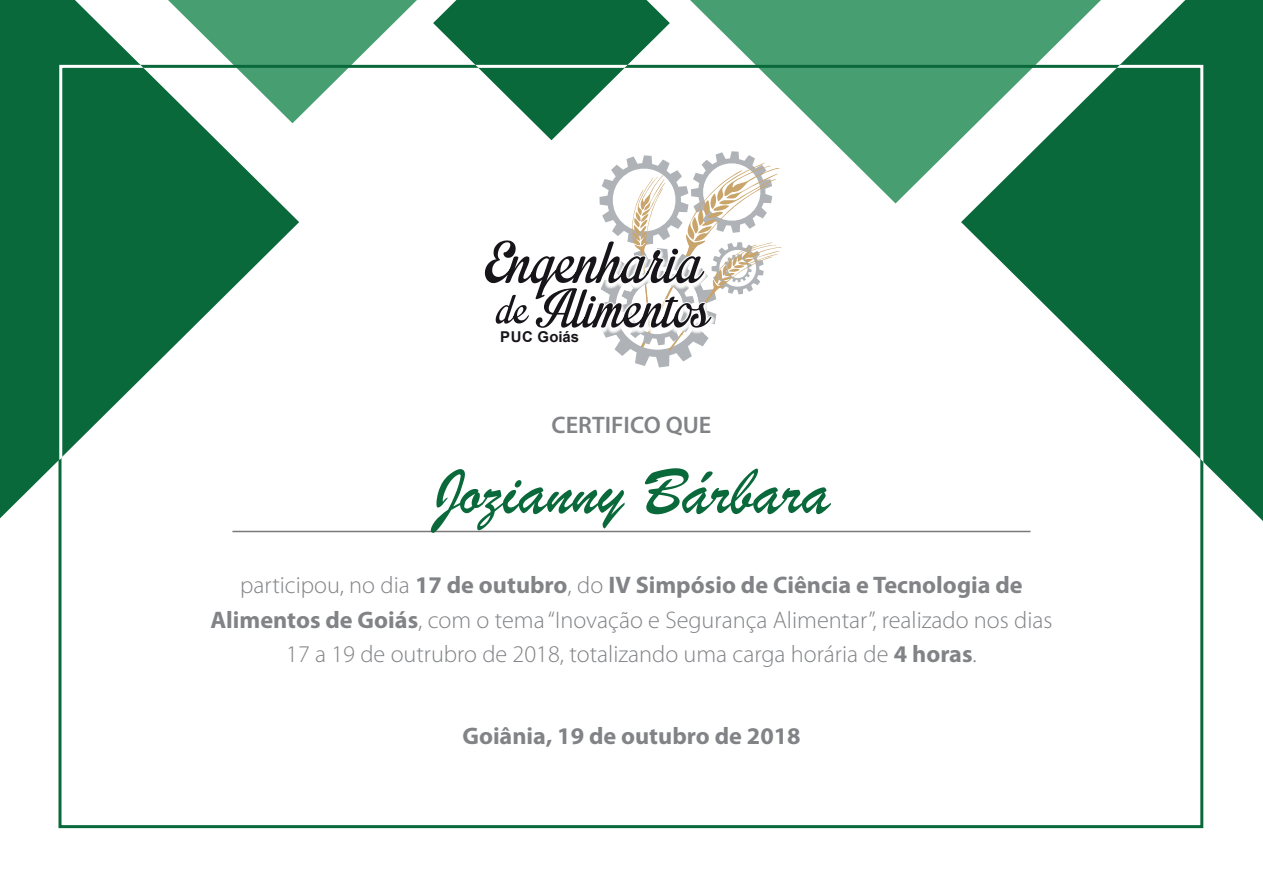
<style>
.page{position:relative;width:1263px;height:893px;background:#fff}
.page>*{position:absolute;margin:0;border:0;box-sizing:border-box;transform-origin:0 0}
.t1{font:69px "Brush Script";color:#0a693a}
.t2{font:300 24px/34.5px "Myriad Pro";color:#818386;text-align:center}
.t3{font:700 24px "Myriad Pro";color:#818386}
.t4{font:600 24px "Myriad Pro";color:#818386}
.t5{font:700 14.85px "Arial";letter-spacing:.01em;color:#17141a}
.s1{font-weight:700}
</style>
<div class="page">
<svg style="left:961px;top:0;width:302px;height:521px;fill:#0a693a"></svg>
<svg style="left:692px;top:0;width:409px;height:203px;fill:#479e71"></svg>
<svg style="left:299px;top:0;width:118px;height:117px"></svg>
<svg style="left:0;top:0;width:299px;height:518px"></svg>
<svg style="left:59px;top:65px;width:85px;height:395px;background:#2e7f57"></svg>
<svg style="left:1102px;top:65px;width:101px;height:408px"></svg>
<svg style="left:433px;top:0;width:259px;height:140px"></svg>
<hr style="left:232px;top:531px;width:798px;height:1px;background:#7a797a">
<svg style="left:484px;top:151px;width:297px;height:216px"></svg>
<p class="t5" style="left:500px;top:327px;width:80px">PUC Goiás</p>
<p class="t4" style="left:551px;top:410px;width:161px">CERTIFICO QUE</p>
<h1 class="t1" style="left:434px;top:446px;width:398px">Jozianny Bárbara</h1>
<p class="t2" style="left:211px;top:568px;width:843px">participou, no dia <span class="s1">17 de outubro</span>, do <span class="s1">IV Simpósio de Ciência e Tecnologia de<br>Alimentos de Goiás</span>, com o tema “Inovação e Segurança Alimentar”, realizado nos dias<br>17 a 19 de outrubro de 2018, totalizando uma carga horária de <span class="s1">4 horas</span>.</p>
<p class="t3" style="left:462px;top:720px;width:340px">Goiânia, 19 de outubro de 2018</p>
</div>
